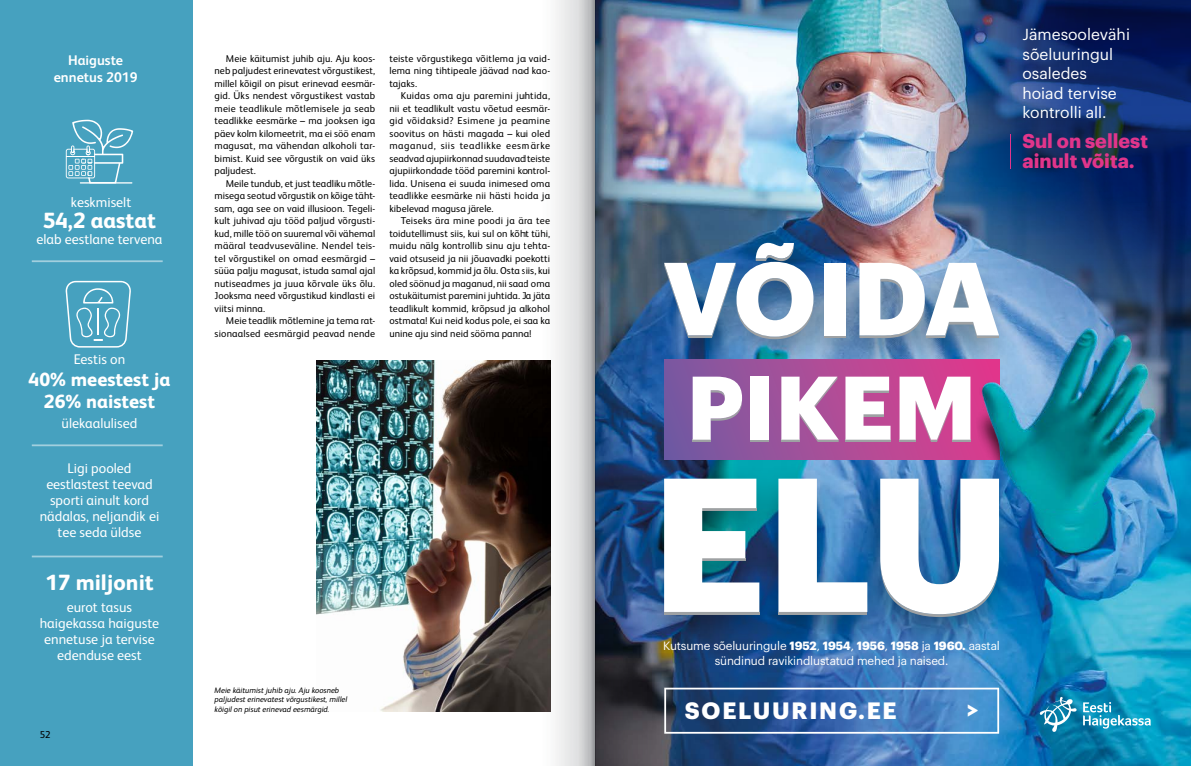
<style>
.page{position:relative;width:1191px;height:766px;background:#fff}
.page>*{position:absolute;margin:0;border:0;box-sizing:border-box;transform-origin:0 0}
.t1{font:700 23.1px "Graphik";letter-spacing:.075em;color:#fff}
.t2{font:800 22px "FS Albert Pro";color:#fff}
.t3{font:700 19.5px/19.5px "Graphik";color:#e1358b}
.t4{font:800 19px/22px "FS Albert Pro";color:#fff;text-align:center}
.t5{font:15.6px/19.5px "Graphik";color:#fff}
.t6{font:14px/16px "FS Albert Pro";color:#fff;text-align:center}
.t7{font:700 14px/16.8px "FS Albert Pro";color:#fff;text-align:center}
.t8{font:11.7px/14.7px "Graphik";letter-spacing:-.01em;color:#fff;text-align:center}
.t9{font:10px/12.5px "FS Albert Pro";letter-spacing:.005em;color:#000;text-align:justify}
.t10{font:italic 8px/9.6px "FS Albert Pro";color:#000}
.s1{font-weight:700}
</style>
<div class="page">
<img style="left:316px;top:360px;width:208px;height:351px">
<div style="left:0;top:0;width:193px;height:765px;background:#46a1bf"></div>
<hr style="left:32px;top:260px;width:131px;height:2px;background:#fff">
<hr style="left:32px;top:444px;width:131px;height:2px;background:#fff">
<hr style="left:32px;top:555px;width:131px;height:2px;background:#fff">
<svg style="left:65px;top:281px;width:66px;height:66px"></svg>
<svg style="left:66px;top:120px;width:67px;height:63px"></svg>
<img style="left:666px;top:0;width:525px;height:765px">
<img style="left:867px;top:0;width:324px;height:448px">
<img style="left:666px;top:232px;width:354px;height:144px">
<hr style="left:824px;top:335px;width:21px;height:3px;background:#9ea1a3">
<svg style="left:666px;top:243px;width:147px;height:96px"></svg>
<div style="left:824px;top:263px;width:21px;height:72px;background:#fff"></div>
<svg style="left:859px;top:263px;width:140px;height:75px"></svg>
<svg style="left:666px;top:359px;width:333px;height:100px"></svg>
<img style="left:666px;top:464px;width:355px;height:191px">
<hr style="left:664px;top:611px;width:95px;height:3px;background:#9ea1a3">
<hr style="left:778px;top:611px;width:89px;height:3px;background:#9ea1a3">
<svg style="left:666px;top:478px;width:93px;height:133px"></svg>
<svg style="left:778px;top:478px;width:89px;height:133px"></svg>
<svg style="left:880px;top:478px;width:119px;height:139px"></svg>
<img style="left:973px;top:400px;width:26px;height:59px">
<hr style="left:1009px;top:134px;width:1px;height:34px;background:#e1358b">
<svg style="left:1039px;top:696px;width:37px;height:36px"></svg>
<svg style="left:1083px;top:701px;width:67px;height:27px;background:#3eabca"></svg>
<svg style="left:666px;top:687px;width:333px;height:46px;background:#3e6da5"></svg>
<img style="left:524px;top:0;width:142px;height:765px">
<h3 class="t7" style="left:54px;top:51px;width:85px">Haiguste ennetus 2019</h3>
<h3 class="t6" style="left:71px;top:193px;width:62px">keskmiselt</h3>
<h2 class="t2" style="left:43px;top:203px;width:115px">54,2 aastat</h2>
<h3 class="t6" style="left:36px;top:230px;width:128px">elab eestlane tervena</h3>
<h3 class="t6" style="left:74px;top:350px;width:53px">Eestis on</h3>
<h3 class="t4" style="left:29px;top:367px;width:143px">40% meestest ja<br>26% naistest</h3>
<h3 class="t6" style="left:62px;top:414px;width:77px">ülekaalulised</h3>
<h3 class="t6" style="left:40px;top:458px;width:121px">Ligi pooled eestlastest teevad sporti ainult kord nädalas, neljandik ei tee seda üldse</h3>
<h2 class="t2" style="left:45px;top:565px;width:110px">17 miljonit</h2>
<h3 class="t6" style="left:40px;top:598px;width:121px">eurot tasus haigekassa haiguste ennetuse ja tervise edenduse eest</h3>
<p class="t9" style="left:40px;top:727px;width:12px">52</p>
<p class="t9" style="left:214px;top:51px;width:162px;text-indent:11px">Meie käitumist juhib aju. Aju koos&shy;neb paljudest erinevatest võrgustikest, millel kõigil on pisut erinevad eesmär&shy;gid. Üks nendest võrgustikest vastab meie teadlikule mõtlemisele ja seab teadlikke eesmärke – ma jooksen iga päev kolm kilomeetrit, ma ei söö enam magusat, ma vähendan alkoholi tar&shy;bimist. Kuid see võrgustik on vaid üks paljudest.</p>
<p class="t9" style="left:214px;top:176px;width:162px;text-indent:11px">Meile tundub, et just teadliku mõtle&shy;misega seotud võrgustik on kõige täht&shy;sam, aga see on vaid illusioon. Tegeli&shy;kult juhivad aju tööd paljud võrgusti&shy;kud, mille töö on suuremal või vähemal määral teadvuseväline. Nendel teis&shy;tel võrgustikel on omad eesmärgid – süüa palju magusat, istuda samal ajal nutiseadmes ja juua kõrvale üks õlu.<br>Jooksma need võrgustikud kindlasti ei viitsi minna.</p>
<p class="t9" style="left:214px;top:314px;width:162px;text-align:right">Meie teadlik mõtlemine ja tema rat&shy;sionaalsed eesmärgid peavad nende</p>
<p class="t9" style="left:389px;top:51px;width:162px">teiste võrgustikega võitlema ja vaid&shy;lema ning tihtipeale jäävad nad kao&shy;tajaks.</p>
<p class="t9" style="left:389px;top:89px;width:162px;text-indent:11px">Kuidas oma aju paremini juhtida, nii et teadlikult vastu võetud eesmär&shy;gid võidaksid? Esimene ja peamine soovitus on hästi magada – kui oled maganud, siis teadlikke eesmärke seadvad ajupiirkonnad suudavad teiste ajupiirkondade tööd paremini kontrol&shy;lida. Unisena ei suuda inimesed oma teadlikke eesmärke nii hästi hoida ja kibelevad magusa järele.</p>
<p class="t9" style="left:389px;top:214px;width:162px;text-indent:11px">Teiseks ära mine poodi ja ära tee toidutellimust siis, kui sul on kõht tühi, muidu nälg kontrollib sinu aju tehta&shy;vaid otsuseid ja nii jõuavadki poekotti ka krõpsud, kommid ja õlu. Osta siis, kui oled söönud ja maganud, nii saad oma ostukäitumist paremini juhtida. Ja jäta teadlikult kommid, krõpsud ja alkohol ostmata! Kui neid kodus pole, ei saa ka unine aju sind neid sööma panna!</p>
<p class="t10" style="left:214px;top:684px;width:134px">Meie käitumist juhib aju. Aju koosneb paljudest erinevatest võrgustikest, millel kõigil on pisut erinevad eesmärgid.</p>
<h3 class="t5" style="left:1022px;top:23px;width:109px">Jämesoolevähi sõeluuringul osaledes hoiad tervise kontrolli all.</h3>
<h3 class="t3" style="left:1022px;top:129px;width:127px">Sul on sellest ainult võita.</h3>
<p class="t8" style="left:663px;top:637px;width:338px">Kutsume sõeluuringule <span class="s1">1952</span>, <span class="s1">1954</span>, <span class="s1">1956</span>, <span class="s1">1958</span> ja <span class="s1">1960.</span> aastal sündinud ravikindlustatud mehed ja naised.</p>
<h1 class="t1" style="left:685px;top:692px;width:213px">SOELUURING.EE</h1>
<h1 class="t1" style="left:966px;top:691px;width:13px">&gt;</h1>
</div>
